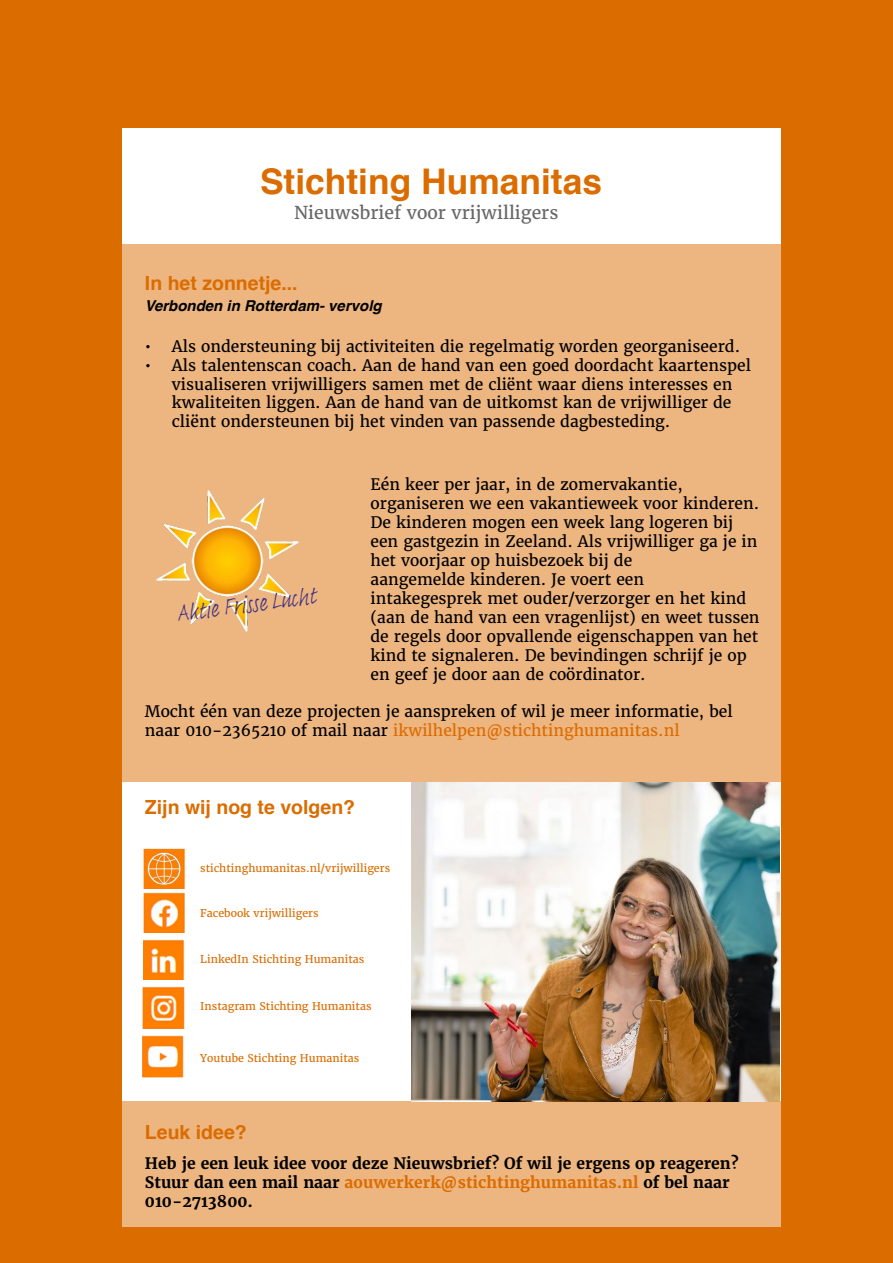
<style>
.page{position:relative;width:893px;height:1263px;background:#db6c00}
.page>*{position:absolute;margin:0;border:0;box-sizing:border-box;transform-origin:0 0}
.t1{font:700 35.4px "Helvetica";color:#db6c00}
.t2{font:23.55px "Adobe Handwriting Frank";color:#3d2d85}
.t3{font:700 19.5px "Helvetica";color:#db6c00}
.t4{font:17.7px "Merriweather";color:#686868}
.t5{font:15.75px/18.9px "Merriweather";color:#000}
.t6{font:700 15.75px/18.9px "Merriweather";color:#000}
.t7{font:italic 700 15px "Helvetica";color:#000}
.t8{font:10.8px "Merriweather";color:#db6c00}
.s1{color:#db6c00}
</style>
<div class="page">
<div style="left:122px;top:128px;width:659px;height:1098px;background:#fff"></div>
<div style="left:121px;top:244px;width:660px;height:538px;background:#edb580"></div>
<img style="left:157px;top:490px;width:141px;height:142px">
<div style="left:122px;top:1101px;width:659px;height:126px;background:#edb580"></div>
<img style="left:411px;top:782px;width:369px;height:319px">
<img style="left:143px;top:892px;width:42px;height:53px">
<img style="left:144px;top:934px;width:40px;height:46px">
<img style="left:142px;top:986px;width:43px;height:44px">
<img style="left:143px;top:1029px;width:40px;height:49px">
<img style="left:143px;top:848px;width:43px;height:41px">
<h1 class="t1" style="left:260px;top:153px;width:343px">Stichting Humanitas</h1>
<p class="t4" style="left:294px;top:202px;width:266px">Nieuwsbrief voor vrijwilligers</p>
<p class="t3" style="left:145px;top:267px;width:154px">In het zonnetje...</p>
<p class="t7" style="left:145px;top:294px;width:238px">Verbonden in Rotterdam- vervolg</p>
<p class="t5" style="left:145px;top:337px;width:597px">• Als ondersteuning bij activiteiten die regelmatig worden georganiseerd.</p>
<p class="t5" style="left:172px;top:356px;width:580px;text-indent:-27px">• Als talentenscan coach. Aan de hand van een goed doordacht kaartenspel visualiseren vrijwilligers samen met de cliënt waar diens interesses en kwaliteiten liggen. Aan de hand van de uitkomst kan de vrijwilliger de cliënt ondersteunen bij het vinden van passende dagbesteding.</p>
<p class="t5" style="left:371px;top:475px;width:391px">Eén keer per jaar, in de zomervakantie, organiseren we een vakantieweek voor kinderen.<br>De kinderen mogen een week lang logeren bij een gastgezin in Zeeland. Als vrijwilliger ga je in het voorjaar op huisbezoek bij de<br>aangemelde kinderen. Je voert een intakegesprek met ouder/verzorger en het kind (aan de hand van een vragenlijst) en weet tussen de regels door opvallende eigenschappen van het kind te signaleren. De bevindingen schrijf je op en geef je door aan de coördinator.</p>
<p class="t5" style="left:145px;top:702px;width:589px">Mocht één van deze projecten je aanspreken of wil je meer informatie, bel naar 010-2365210 of mail naar <span class="s1">ikwilhelpen@stichtinghumanitas.nl</span></p>
<h2 class="t2" style="left:175px;top:597px;width:140px;rotate:-7deg">Aktie Frisse Lucht</h2>
<p class="t3" style="left:145px;top:791px;width:212px">Zijn wij nog te volgen?</p>
<p class="t8" style="left:200px;top:862px;width:191px">stichtinghumanitas.nl/vrijwilligers</p>
<p class="t8" style="left:200px;top:906px;width:120px">Facebook vrijwilligers</p>
<p class="t8" style="left:200px;top:953px;width:165px">LinkedIn Stichting Humanitas</p>
<p class="t8" style="left:200px;top:999px;width:173px">Instagram Stichting Humanitas</p>
<p class="t8" style="left:200px;top:1051px;width:161px">Youtube Stichting Humanitas</p>
<p class="t3" style="left:145px;top:1116px;width:103px">Leuk idee?</p>
<p class="t6" style="left:145px;top:1154px;width:595px">Heb je een leuk idee voor deze Nieuwsbrief? Of wil je ergens op reageren?<br>Stuur dan een mail naar <span class="s1">aouwerkerk@stichtinghumanitas.nl</span> of bel naar<br>010-2713800.</p>
</div>
